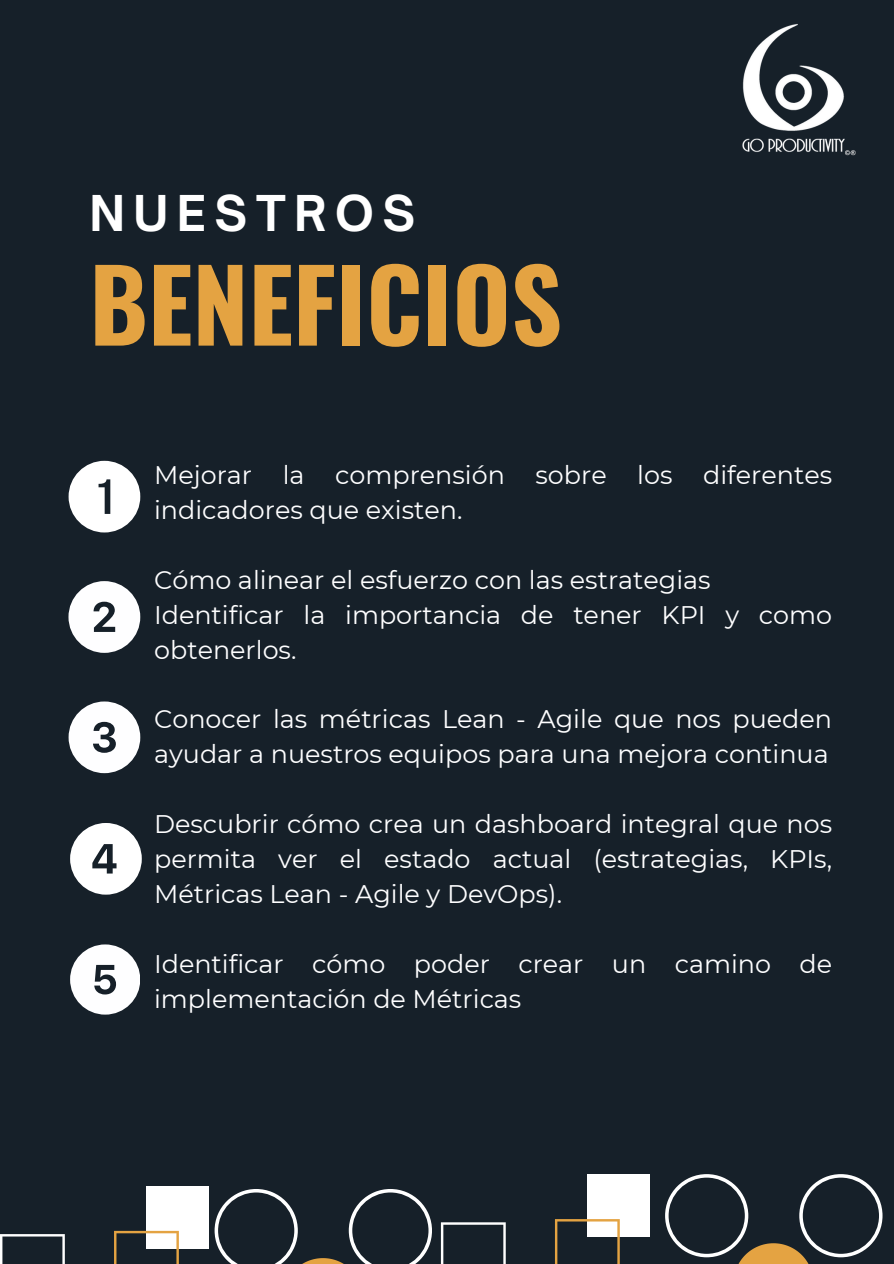
<style>
.page{position:relative;width:894px;height:1264px;background:#fff}
.page>*{position:absolute;margin:0;border:0;box-sizing:border-box;transform-origin:0 0}
.t1{font:700 99.6px "Oswald";color:#e4a342}
.t2{font:700 47.25px "Open Sauce One";letter-spacing:.18em;color:#fff}
.t3{font:25.5px/34.8px "Montserrat";color:#fefeff}
</style>
<div class="page">
<div style="left:0;top:0;width:893px;height:1263px;background:#162029"></div>
<svg style="left:214px;top:1189px;width:218px;height:74px"></svg>
<svg style="left:665px;top:1174px;width:217px;height:89px"></svg>
<div style="left:146px;top:1185px;width:63px;height:63px;background:#fff"></div>
<svg style="left:114px;top:1230px;width:65px;height:33px"></svg>
<svg style="left:0;top:1234px;width:65px;height:29px"></svg>
<div style="left:587px;top:1174px;width:62px;height:62px;background:#fff"></div>
<svg style="left:555px;top:1219px;width:64px;height:44px"></svg>
<svg style="left:441px;top:1222px;width:64px;height:41px"></svg>
<img style="left:742px;top:24px;width:114px;height:132px">
<svg style="left:69px;top:461px;width:71px;height:71px"></svg>
<svg style="left:68px;top:581px;width:72px;height:72px"></svg>
<svg style="left:69px;top:701px;width:71px;height:72px"></svg>
<svg style="left:70px;top:823px;width:72px;height:71px"></svg>
<svg style="left:70px;top:944px;width:70px;height:70px"></svg>
<p class="t2" style="left:89px;top:184px;width:327px">NUESTROS</p>
<p class="t1" style="left:89px;top:227px;width:474px">BENEFICIOS</p>
<h2 class="t3" style="left:154px;top:457px;width:679px">Mejorar la comprensión sobre los diferentes indicadores que existen.</h2>
<h1 class="t3" style="left:154px;top:562px;width:558px">Cómo alinear el esfuerzo con las estrategias</h1>
<p class="t3" style="left:154px;top:597px;width:679px">Identificar la importancia de tener KPI y como obtenerlos.</p>
<p class="t3" style="left:154px;top:702px;width:679px">Conocer las métricas Lean - Agile que nos pueden ayudar a nuestros equipos para una mejora continua</p>
<p class="t3" style="left:154px;top:806px;width:679px;text-align:justify">Descubrir cómo crea un dashboard integral que nos permita ver el estado actual (estrategias, KPIs, Métricas Lean - Agile y DevOps).</p>
<p class="t3" style="left:154px;top:946px;width:679px">Identificar cómo poder crear un camino de implementación de Métricas</p>
</div>
